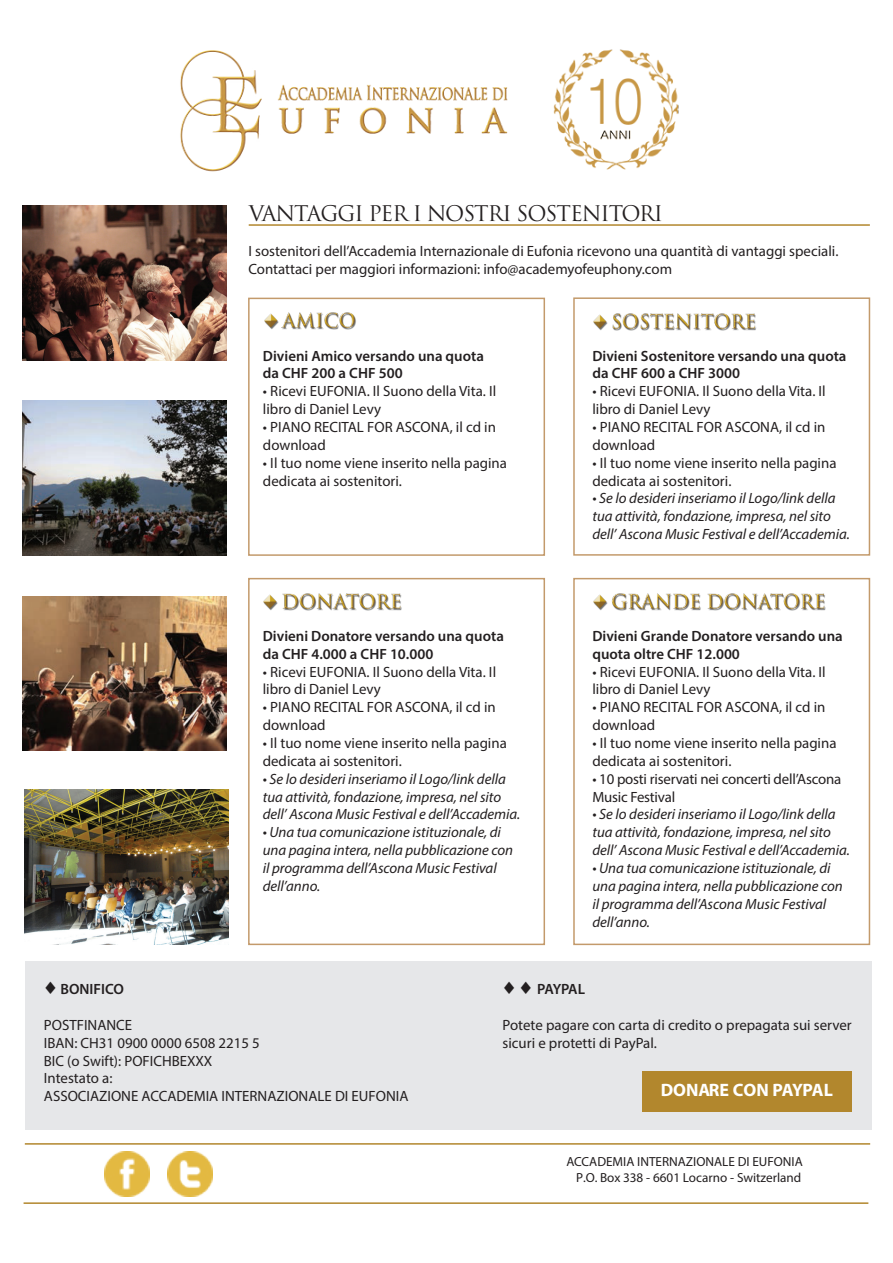
<style>
.page{position:relative;width:893px;height:1263px;background:#fff}
.page>*{position:absolute;margin:0;border:0;box-sizing:border-box;transform-origin:0 0}
.t1{font:21px "Trajan Pro";letter-spacing:-.05em;color:#231f20}
.t2{font:700 18px "Myriad Pro";color:#fff}
.t3{font:14.85px/17.9px "Myriad Pro";color:#231f20}
.t4{font:italic 14.85px/17.9px "Myriad Pro";letter-spacing:-.005em;color:#231f20}
.t5{font:600 14.85px/17.9px "Myriad Pro";color:#231f20}
.t6{font:13.2px/16.2px "Myriad Pro";color:#231f20;text-align:right}
</style>
<div class="page">
<hr style="left:25px;top:1143px;width:845px;height:2px;background:#b2872d">
<hr style="left:24px;top:1202px;width:844px;height:2px;background:#b2872d">
<hr style="left:249px;top:224px;width:621px;height:2px;background:#b2872d">
<div style="left:25px;top:961px;width:846px;height:169px;background:#e6e7e9"></div>
<img style="left:24px;top:790px;width:204px;height:154px">
<img style="left:22px;top:206px;width:204px;height:154px">
<img style="left:22px;top:596px;width:204px;height:155px">
<img style="left:22px;top:401px;width:204px;height:154px">
<div style="left:248px;top:298px;width:297px;height:258px;border:2px solid #c39a6b"></div>
<div style="left:248px;top:578px;width:297px;height:367px;border:2px solid #c39a6b"></div>
<div style="left:642px;top:1071px;width:209px;height:40px;background:#b2872d"></div>
<img style="left:180px;top:49px;width:499px;height:123px">
<img style="left:263px;top:593px;width:139px;height:17px">
<img style="left:593px;top:593px;width:233px;height:17px">
<img style="left:264px;top:312px;width:92px;height:17px">
<img style="left:593px;top:313px;width:163px;height:17px">
<img style="left:168px;top:1151px;width:45px;height:45px">
<img style="left:104px;top:1151px;width:45px;height:45px">
<div style="left:573px;top:578px;width:297px;height:367px;border:2px solid #c39a6b"></div>
<div style="left:573px;top:297px;width:297px;height:259px;border:2px solid #c39a6b"></div>
<h1 class="t1" style="left:249px;top:200px;width:416px">VANTAGGI PER I NOSTRI SOSTENITORI</h1>
<p class="t3" style="left:248px;top:242px;width:591px">I sostenitori dell’Accademia Internazionale di Eufonia ricevono una quantità di vantaggi speciali.<br>Contattaci per maggiori informazioni: info@academyofeuphony.com</p>
<p class="t5" style="left:263px;top:346px;width:222px">Divieni Amico versando una quota da CHF 200 a CHF 500</p>
<p class="t3" style="left:263px;top:382px;width:235px">• Ricevi EUFONIA. Il Suono della Vita. Il libro di Daniel Levy</p>
<p class="t3" style="left:263px;top:418px;width:235px">• PIANO RECITAL FOR ASCONA, il cd in download</p>
<p class="t3" style="left:263px;top:454px;width:246px">• Il tuo nome viene inserito nella pagina dedicata ai sostenitori.</p>
<p class="t5" style="left:263px;top:626px;width:243px">Divieni Donatore versando una quota da CHF 4.000 a CHF 10.000</p>
<p class="t3" style="left:263px;top:662px;width:235px">• Ricevi EUFONIA. Il Suono della Vita. Il libro di Daniel Levy</p>
<p class="t3" style="left:263px;top:698px;width:235px">• PIANO RECITAL FOR ASCONA, il cd in download</p>
<p class="t3" style="left:263px;top:734px;width:246px">• Il tuo nome viene inserito nella pagina dedicata ai sostenitori.</p>
<p class="t4" style="left:263px;top:769px;width:259px">• Se lo desideri inseriamo il Logo/link della tua attività, fondazione, impresa, nel sito dell’ Ascona Music Festival e dell’Accademia.</p>
<p class="t4" style="left:263px;top:823px;width:252px">• Una tua comunicazione istituzionale, di una pagina intera, nella pubblicazione con il programma dell’Ascona Music Festival dell’anno.</p>
<p class="t5" style="left:592px;top:346px;width:256px">Divieni Sostenitore versando una quota da CHF 600 a CHF 3000</p>
<p class="t3" style="left:592px;top:382px;width:235px">• Ricevi EUFONIA. Il Suono della Vita. Il libro di Daniel Levy</p>
<p class="t3" style="left:592px;top:418px;width:235px">• PIANO RECITAL FOR ASCONA, il cd in download</p>
<p class="t3" style="left:592px;top:454px;width:246px">• Il tuo nome viene inserito nella pagina dedicata ai sostenitori.</p>
<p class="t4" style="left:592px;top:489px;width:259px">• Se lo desideri inseriamo il Logo/link della tua attività, fondazione, impresa, nel sito dell’ Ascona Music Festival e dell’Accademia.</p>
<p class="t5" style="left:592px;top:626px;width:252px">Divieni Grande Donatore versando una quota oltre CHF 12.000</p>
<p class="t3" style="left:592px;top:662px;width:235px">• Ricevi EUFONIA. Il Suono della Vita. Il libro di Daniel Levy</p>
<p class="t3" style="left:592px;top:698px;width:235px">• PIANO RECITAL FOR ASCONA, il cd in download</p>
<p class="t3" style="left:592px;top:734px;width:246px">• Il tuo nome viene inserito nella pagina dedicata ai sostenitori.</p>
<p class="t3" style="left:592px;top:770px;width:250px">• 10 posti riservati nei concerti dell’Ascona<br>Music Festival</p>
<p class="t4" style="left:592px;top:805px;width:259px">• Se lo desideri inseriamo il Logo/link della tua attività, fondazione, impresa, nel sito dell’ Ascona Music Festival e dell’Accademia.</p>
<p class="t4" style="left:592px;top:859px;width:252px">• Una tua comunicazione istituzionale, di una pagina intera, nella pubblicazione con il programma dell’Ascona Music Festival dell’anno.</p>
<p class="t5" style="left:44px;top:980px;width:82px">♦ BONIFICO</p>
<p class="t3" style="left:44px;top:1016px;width:366px">POSTFINANCE<br>IBAN: CH31 0900 0000 6508 2215 5<br>BIC (o Swift): POFICHBEXXX<br>Intestato a:<br>ASSOCIAZIONE ACCADEMIA INTERNAZIONALE DI EUFONIA</p>
<p class="t5" style="left:503px;top:980px;width:84px">♦ ♦ PAYPAL</p>
<p class="t3" style="left:503px;top:1016px;width:351px">Potete pagare con carta di credito o prepagata sui server sicuri e protetti di PayPal.</p>
<p class="t2" style="left:661px;top:1078px;width:174px">DONARE CON PAYPAL</p>
<p class="t6" style="left:566px;top:1153px;width:238px">ACCADEMIA INTERNAZIONALE DI EUFONIA<br>P.O. Box 338 - 6601 Locarno - Switzerland</p>
</div>
